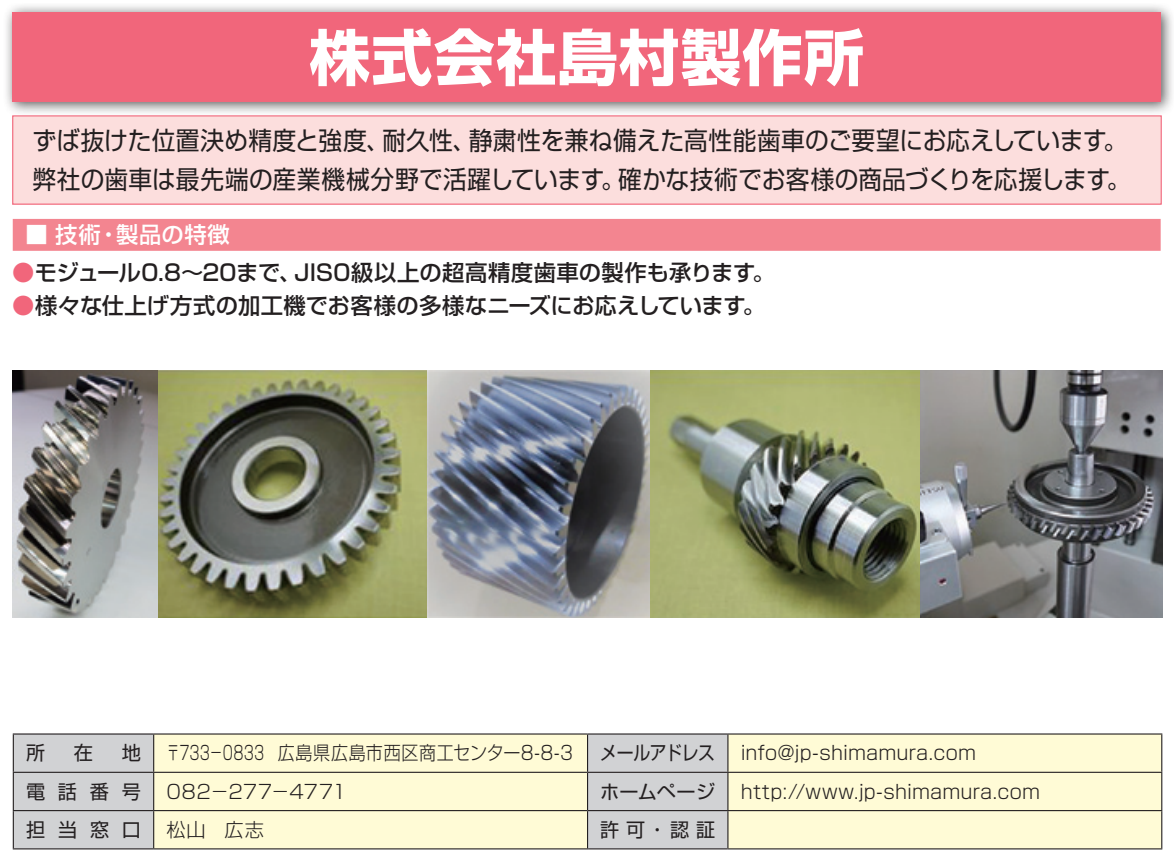
<style>
.page{position:relative;width:1174px;height:868px;background:#fff}
.page>*{position:absolute;margin:0;border:0;box-sizing:border-box;transform-origin:0 0}
.t1{font:700 60.52px "Shin Go Pro";letter-spacing:.02em;color:#fff}
.t2{font:25.2px/38.2px "Shin Go Pro";letter-spacing:.005em;color:#231f20;scale:.94 1}
.t3{font:500 22.28px "Shin Go Pro";letter-spacing:.005em;color:#231f20}
.t4{font:500 22.28px "Shin Go Pro";letter-spacing:.025em;color:#fff}
.t5{font:300 19.12px "Shin Go Pro";letter-spacing:.01em;color:#231f20}
.t6{font:300 19.12px "Shin Go Pro";letter-spacing:.01em;color:#231f20;scale:.7 1}
.t7{font:19.12px "Shin Go Pro";letter-spacing:.015em;color:#231f20}
.t8{font:19.12px "Shin Go Pro";letter-spacing:-.025em;color:#231f20;scale:.88 1}
.s1{color:#f1667b}
</style>
<div class="page">
<div style="left:14px;top:734px;width:139px;height:114px;background:#d1d2d4"></div>
<div style="left:154px;top:734px;width:433px;height:114px;background:#fffbd6"></div>
<div style="left:588px;top:734px;width:139px;height:114px;background:#d1d2d4"></div>
<div style="left:728px;top:734px;width:433px;height:114px;background:#fffbd6"></div>
<hr style="left:13px;top:733px;width:140px;height:1px;background:#231f20">
<hr style="left:13px;top:734px;width:1px;height:37px;background:#231f20">
<hr style="left:13px;top:771px;width:140px;height:1px;background:#231f20">
<hr style="left:13px;top:772px;width:1px;height:37px;background:#231f20">
<hr style="left:13px;top:809px;width:140px;height:2px;background:#231f20">
<hr style="left:13px;top:811px;width:1px;height:37px;background:#231f20">
<hr style="left:13px;top:848px;width:140px;height:1px;background:#231f20">
<hr style="left:588px;top:848px;width:139px;height:1px;background:#231f20">
<hr style="left:153px;top:733px;width:434px;height:1px;background:#231f20">
<hr style="left:153px;top:734px;width:1px;height:37px;background:#231f20">
<hr style="left:587px;top:733px;width:141px;height:1px;background:#231f20">
<hr style="left:587px;top:734px;width:1px;height:37px;background:#231f20">
<hr style="left:728px;top:733px;width:434px;height:1px;background:#231f20">
<hr style="left:727px;top:734px;width:1px;height:37px;background:#231f20">
<hr style="left:1161px;top:734px;width:1px;height:37px;background:#231f20">
<hr style="left:153px;top:771px;width:434px;height:1px;background:#231f20">
<hr style="left:153px;top:772px;width:1px;height:37px;background:#231f20">
<hr style="left:587px;top:771px;width:141px;height:1px;background:#231f20">
<hr style="left:587px;top:772px;width:1px;height:37px;background:#231f20">
<hr style="left:728px;top:771px;width:434px;height:1px;background:#231f20">
<hr style="left:727px;top:772px;width:1px;height:37px;background:#231f20">
<hr style="left:1161px;top:772px;width:1px;height:37px;background:#231f20">
<hr style="left:153px;top:809px;width:434px;height:2px;background:#231f20">
<hr style="left:153px;top:811px;width:1px;height:37px;background:#231f20">
<hr style="left:587px;top:809px;width:141px;height:2px;background:#231f20">
<hr style="left:587px;top:811px;width:1px;height:37px;background:#231f20">
<hr style="left:728px;top:809px;width:434px;height:2px;background:#231f20">
<hr style="left:727px;top:811px;width:1px;height:37px;background:#231f20">
<hr style="left:1161px;top:811px;width:1px;height:37px;background:#231f20">
<hr style="left:153px;top:848px;width:435px;height:1px;background:#231f20">
<hr style="left:727px;top:848px;width:435px;height:1px;background:#231f20">
<div style="left:2px;top:2px;width:1172px;height:114px;background:#231f20;opacity:.75"></div>
<div style="left:13px;top:13px;width:1148px;height:89px;background:#f1667b"></div>
<div style="left:13px;top:116px;width:1148px;height:88px;background:#fcdedd"></div>
<div style="left:12px;top:115px;width:1149px;height:90px;border:1px solid #f1667b"></div>
<div style="left:13px;top:219px;width:1147px;height:32px;background:#f38590"></div>
<img style="left:12px;top:370px;width:146px;height:247px">
<img style="left:158px;top:370px;width:1004px;height:247px">
<h1 class="t1" style="left:309px;top:9px;width:556px">株式会社島村製作所</h1>
<p class="t2" style="left:32px;top:119px;width:1169px">ずば抜けた位置決め精度と強度、耐久性、静粛性を兼ね備えた高性能歯車のご要望にお応えしています。弊社の歯車は最先端の産業機械分野で活躍しています。確かな技術でお客様の商品づくりを応援します。</p>
<p class="t4" style="left:26px;top:216px;width:206px">■ 技術・製品の特徴</p>
<p class="t3" style="left:12px;top:254px;width:764px"><span class="s1">●</span>モジュール0.8〜20まで、JIS0級以上の超高精度歯車の製作も承ります。</p>
<p class="t3" style="left:12px;top:287px;width:754px"><span class="s1">●</span>様々な仕上げ方式の加工機でお客様の多様なニーズにお応えしています。</p>
<p class="t7" style="left:26px;top:737px;width:21px">所</p>
<p class="t7" style="left:74px;top:737px;width:21px">在</p>
<p class="t7" style="left:122px;top:737px;width:21px">地</p>
<p class="t6" style="left:166px;top:737px;width:582px">〒733−0833　広島県広島市西区商工センター8-8-3</p>
<p class="t8" style="left:600px;top:737px;width:132px">メールアドレス</p>
<p class="t5" style="left:740px;top:737px;width:237px">info@jp-shimamura.com</p>
<p class="t7" style="left:26px;top:775px;width:116px">電話番号</p>
<p class="t5" style="left:166px;top:775px;width:182px">082−277−4771</p>
<p class="t7" style="left:600px;top:775px;width:116px">ホームページ</p>
<p class="t5" style="left:740px;top:775px;width:301px">http://www.jp-shimamura.com</p>
<p class="t7" style="left:26px;top:813px;width:116px">担当窓口</p>
<p class="t5" style="left:166px;top:813px;width:99px">松山　広志</p>
<p class="t7" style="left:600px;top:813px;width:116px">許可・認証</p>
</div>
